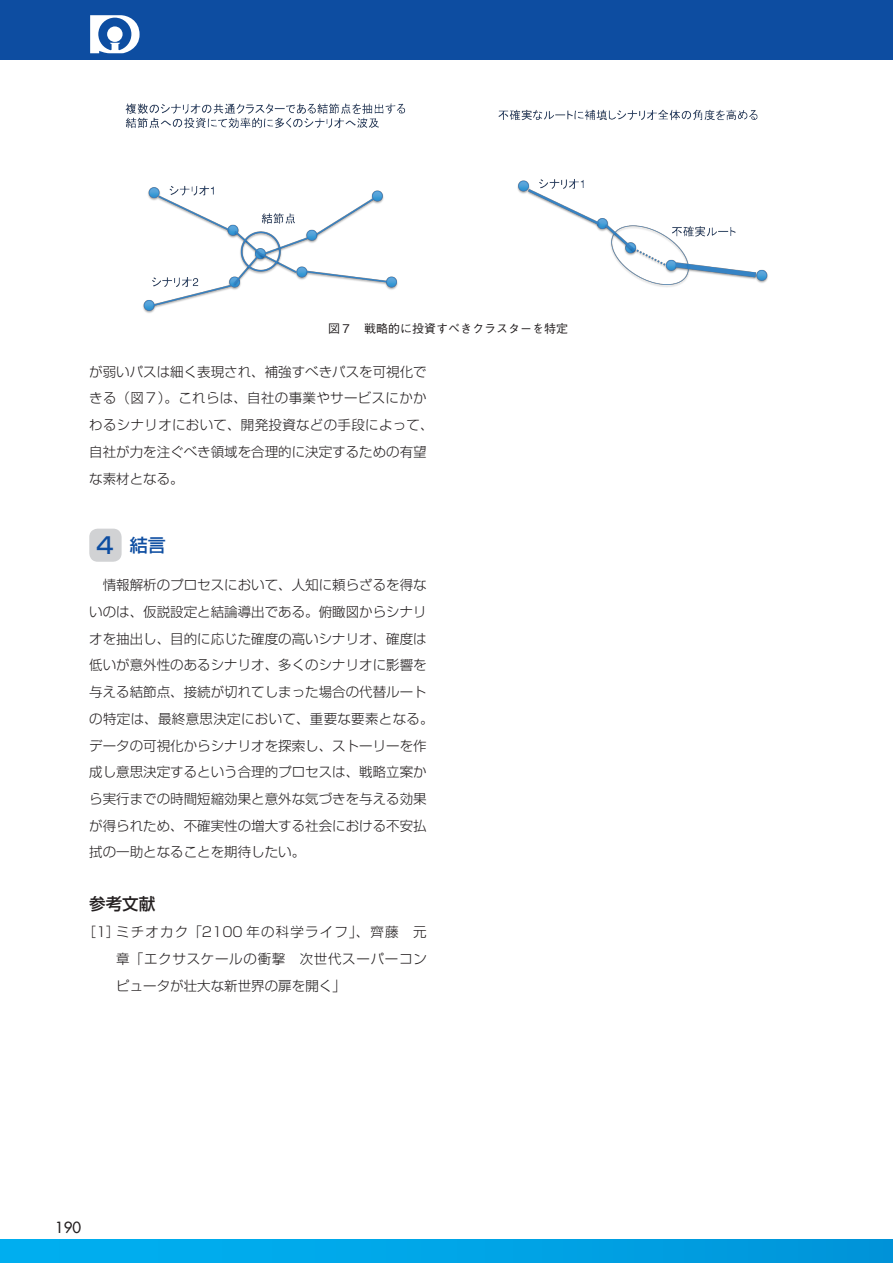
<style>
.page{position:relative;width:893px;height:1263px;background:#fff}
.page>*{position:absolute;margin:0;border:0;box-sizing:border-box;transform-origin:0 0}
.t1{font:500 18px "Shin Go Pro";color:#0d4da1}
.t2{font:500 16.5px "Shin Go Pr 5";color:#231f20}
.t3{font:500 15px "Futura Std";color:#231f20}
.t4{font:300 13.5px/26.7px "Shin Go Pr 5";color:#231f20}
.t5{font:300 13.5px/26.7px "Shin Go Pro";letter-spacing:.055em;color:#231f20;text-align:justify}
.t6{font:500 12px "Gothic BBB Pro";color:#231f20}
.s1{font-family:"Shin Go Pr 5";font-size:22.5px}
</style>
<div class="page">
<div style="left:0;top:0;width:893px;height:60px;background:#0d4da1"></div>
<svg style="left:90px;top:15px;width:50px;height:38px"></svg>
<div style="left:0;top:1240px;width:893px;height:23px;background:linear-gradient(to right,#00b2f2,#0096da)"></div>
<div style="left:89px;top:529px;width:33px;height:33px;background:#d1d2d4;border-radius:9px"></div>
<img style="left:125px;top:103px;width:643px;height:210px">
<p class="t6" style="left:328px;top:319px;width:241px">図７　戦略的に投資すべきクラスターを特定</p>
<p class="t4" style="left:89px;top:357px;width:346px">が弱いパスは細く表現され、補強すべきパスを可視化できる（図７）。これらは、自社の事業やサービスにかかわるシナリオにおいて、開発投資などの手段によって、自社が力を注ぐべき領域を合理的に決定するための有望な素材となる。</p>
<h1 class="t1" style="left:97px;top:530px;width:71px"><span class="s1">4</span> 結言</h1>
<p class="t4" style="left:89px;top:571px;width:346px;text-indent:14px">情報解析のプロセスにおいて、人知に頼らざるを得ないのは、仮説設定と結論導出である。俯瞰図からシナリオを抽出し、目的に応じた確度の高いシナリオ、確度は低いが意外性のあるシナリオ、多くのシナリオに影響を与える結節点、接続が切れてしまった場合の代替ルートの特定は、最終意思決定において、重要な要素となる。データの可視化からシナリオを探索し、ストーリーを作成し意思決定するという合理的プロセスは、戦略立案から実行までの時間短縮効果と意外な気づきを与える効果が得られため、不確実性の増大する社会における不安払拭の一助となることを期待したい。</p>
<p class="t2" style="left:89px;top:890px;width:67px">参考文献</p>
<p class="t5" style="left:116px;top:917px;width:312px;text-indent:-34px">［1］ミチオカク「2100 年の科学ライフ」、齊藤　元章「エクサスケールの衝撃　次世代スーパーコンピュータが壮大な新世界の扉を開く」</p>
<p class="t3" style="left:55px;top:1218px;width:28px">190</p>
</div>
